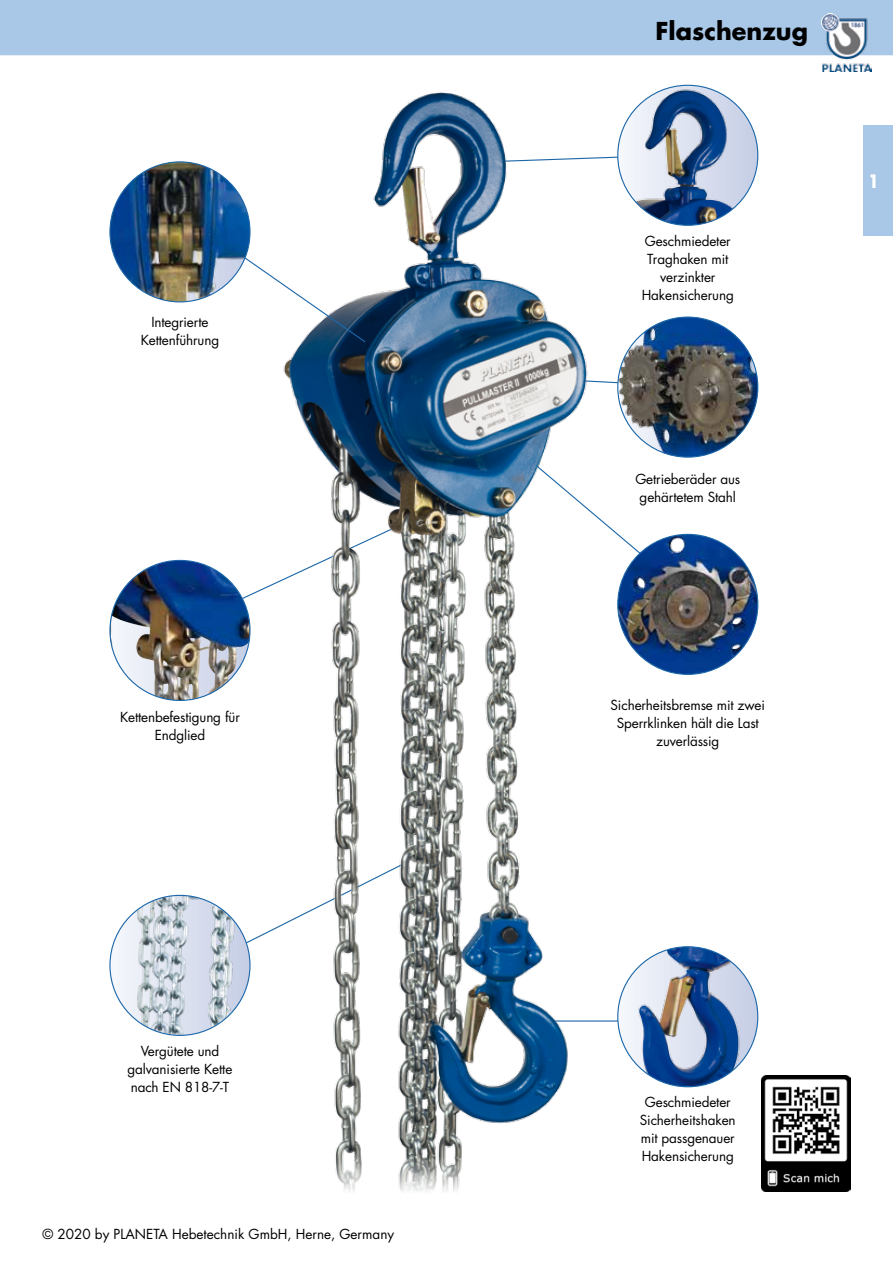
<style>
.page{position:relative;width:893px;height:1263px;background:#fff}
.page>*{position:absolute;margin:0;border:0;box-sizing:border-box;transform-origin:0 0}
.t1{font:700 24px "Futura";color:#000}
.t2{font:700 18px "Futura";color:#fff;scale:.9 1}
.t3{font:13.5px/18px "Futura";letter-spacing:-.01em;color:#000;text-align:center}
</style>
<div class="page">
<div style="left:0;top:0;width:893px;height:55px;background:#a9c7e6"></div>
<img style="left:821px;top:13px;width:51px;height:59px">
<svg style="left:594px;top:156px;width:23px;height:3px"></svg>
<svg style="left:594px;top:380px;width:23px;height:4px"></svg>
<svg style="left:594px;top:449px;width:106px;height:147px"></svg>
<svg style="left:200px;top:897px;width:74px;height:54px"></svg>
<hr style="left:534px;top:1020px;width:158px;height:1px;background:#1c67a9">
<img style="left:618px;top:534px;width:140px;height:140px;border-radius:70px">
<img style="left:111px;top:560px;width:139px;height:140px">
<img style="left:110px;top:895px;width:140px;height:140px;border-radius:70px">
<img style="left:618px;top:317px;width:140px;height:140px;border-radius:70px">
<img style="left:618px;top:947px;width:140px;height:140px;border-radius:70px">
<svg style="left:618px;top:85px;width:140px;height:140px"></svg>
<img style="left:619px;top:85px;width:121px;height:140px">
<img style="left:274px;top:92px;width:320px;height:1064px">
<svg style="left:205px;top:230px;width:162px;height:113px"></svg>
<img style="left:110px;top:162px;width:140px;height:140px;border-radius:70px">
<svg style="left:335px;top:1156px;width:127px;height:36px"></svg>
<div style="left:863px;top:125px;width:30px;height:111px;background:#a9c7e6"></div>
<img style="left:761px;top:1075px;width:89px;height:116px">
<p class="t3" style="left:141px;top:313px;width:80px">Integrierte<br>Kettenführung</p>
<p class="t3" style="left:120px;top:708px;width:121px">Kettenbefestigung für<br>Endglied</p>
<p class="t3" style="left:128px;top:1042px;width:106px">Vergütete und galvanisierte Kette nach EN 818-7-T</p>
<p class="t3" style="left:43px;top:1225px;width:353px">© 2020 by PLANETA Hebetechnik GmbH, Herne, Germany</p>
<h1 class="t1" style="left:656px;top:15px;width:154px">Flaschenzug</h1>
<p class="t3" style="left:642px;top:233px;width:94px">Geschmiedeter<br>Traghaken mit verzinkter<br>Hakensicherung</p>
<h2 class="t2" style="left:868px;top:169px;width:14px">1</h2>
<p class="t3" style="left:635px;top:470px;width:106px">Getrieberäder aus gehärtetem Stahl</p>
<p class="t3" style="left:611px;top:696px;width:156px">Sicherheitsbremse mit zwei<br>Sperrklinken hält die Last zuverlässig</p>
<p class="t3" style="left:640px;top:1093px;width:97px">Geschmiedeter<br>Sicherheitshaken mit passgenauer<br>Hakensicherung</p>
</div>
